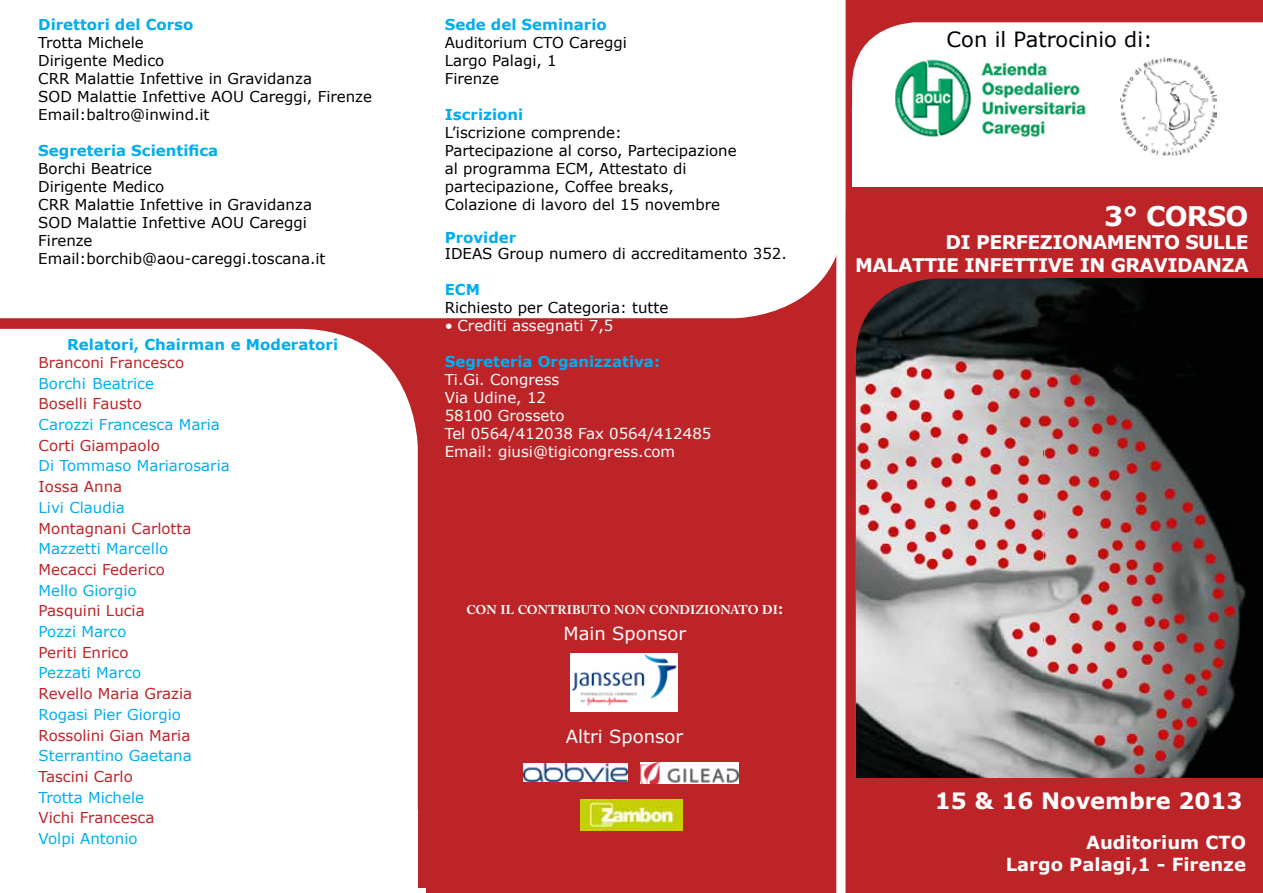
<style>
.page{position:relative;width:1263px;height:893px;background:#fff}
.page>*{position:absolute;margin:0;border:0;box-sizing:border-box;transform-origin:0 0}
.t1{font:700 27px "Verdana";letter-spacing:-.03em;color:#fff}
.t2{font:700 22.5px "Verdana";color:#fff}
.t3{font:21px "Verdana";color:#000}
.t4{font:700 18.75px/23.1px "Verdana";letter-spacing:-.03em;color:#fff;text-align:right}
.t5{font:700 18px/21.6px "Verdana";color:#fff;text-align:right}
.t6{font:18px "Verdana";color:#fff}
.t7{font:15px/18px "Verdana";color:#000}
.t8{font:15px "Verdana";color:#00aeef}
.t9{font:15px "Verdana";color:#bd2428}
.t10{font:700 15px "Verdana";color:#00aeef}
.t11{font:15px/18px "Verdana";color:#fff}
.t12{font:700 12.6px "Adobe Caslon Pro";color:#fff}
.s1{font-size:18px}
</style>
<div class="page">
<div style="left:0;top:0;width:1263px;height:888px;background:#bd2428"></div>
<div style="left:0;top:0;width:836px;height:318px;background:#fff"></div>
<div style="left:459px;top:0;width:354px;height:31px;background:#fff"></div>
<div style="left:0;top:329px;width:418px;height:559px;background:#fff"></div>
<div style="left:74px;top:810px;width:344px;height:83px;background:#fff"></div>
<img style="left:856px;top:278px;width:189px;height:500px">
<img style="left:1045px;top:278px;width:218px;height:500px">
<div style="left:427px;top:778px;width:836px;height:115px;background:#bd2428"></div>
<svg style="left:836px;top:0;width:9px;height:893px;background:#fdf8f8"></svg>
<div style="left:852px;top:22px;width:411px;height:84px;background:#fff"></div>
<div style="left:852px;top:106px;width:411px;height:81px;background:#fff"></div>
<img style="left:1120px;top:58px;width:96px;height:97px">
<img style="left:895px;top:58px;width:193px;height:80px">
<img style="left:571px;top:653px;width:107px;height:58px">
<img style="left:641px;top:762px;width:97px;height:21px">
<img style="left:524px;top:763px;width:104px;height:18px">
<img style="left:580px;top:799px;width:102px;height:31px">
<p class="t10" style="left:38px;top:14px;width:157px">Direttori del Corso</p>
<p class="t7" style="left:38px;top:33px;width:335px">Trotta Michele<br>Dirigente Medico<br>CRR Malattie Infettive in Gravidanza<br>SOD Malattie Infettive AOU Careggi, Firenze<br>Email:baltro@inwind.it</p>
<p class="t10" style="left:38px;top:140px;width:182px">Segreteria Scientifica</p>
<p class="t7" style="left:38px;top:159px;width:289px">Borchi Beatrice<br>Dirigente Medico<br>CRR Malattie Infettive in Gravidanza<br>SOD Malattie Infettive AOU Careggi<br>Firenze<br>Email:borchib@aou-careggi.toscana.it</p>
<p class="t10" style="left:67px;top:334px;width:272px">Relatori, Chairman e Moderatori</p>
<p class="t9" style="left:39px;top:352px;width:147px">Branconi Francesco</p>
<p class="t8" style="left:39px;top:373px;width:117px">Borchi Beatrice</p>
<p class="t9" style="left:39px;top:394px;width:105px">Boselli Fausto</p>
<p class="t8" style="left:39px;top:414px;width:183px">Carozzi Francesca Maria</p>
<p class="t9" style="left:39px;top:435px;width:123px">Corti Giampaolo</p>
<p class="t8" style="left:39px;top:456px;width:193px">Di Tommaso Mariarosaria</p>
<p class="t9" style="left:39px;top:476px;width:85px">Iossa Anna</p>
<p class="t8" style="left:39px;top:497px;width:88px">Livi Claudia</p>
<p class="t9" style="left:39px;top:518px;width:154px">Montagnani Carlotta</p>
<p class="t8" style="left:39px;top:538px;width:131px">Mazzetti Marcello</p>
<p class="t9" style="left:39px;top:559px;width:128px">Mecacci Federico</p>
<p class="t8" style="left:39px;top:580px;width:99px">Mello Giorgio</p>
<p class="t9" style="left:39px;top:601px;width:108px">Pasquini Lucia</p>
<p class="t8" style="left:39px;top:621px;width:89px">Pozzi Marco</p>
<p class="t9" style="left:39px;top:642px;width:91px">Periti Enrico</p>
<p class="t8" style="left:39px;top:663px;width:104px">Pezzati Marco</p>
<p class="t9" style="left:39px;top:683px;width:155px">Revello Maria Grazia</p>
<p class="t8" style="left:39px;top:704px;width:144px">Rogasi Pier Giorgio</p>
<p class="t9" style="left:39px;top:725px;width:153px">Rossolini Gian Maria</p>
<p class="t8" style="left:39px;top:745px;width:155px">Sterrantino Gaetana</p>
<p class="t9" style="left:39px;top:766px;width:96px">Tascini Carlo</p>
<p class="t8" style="left:39px;top:787px;width:107px">Trotta Michele</p>
<p class="t9" style="left:39px;top:808px;width:117px">Vichi Francesca</p>
<p class="t8" style="left:39px;top:829px;width:100px">Volpi Antonio</p>
<p class="t10" style="left:445px;top:13px;width:164px">Sede del Seminario</p>
<p class="t7" style="left:445px;top:33px;width:184px">Auditorium CTO Careggi<br>Largo Palagi, 1<br>Firenze</p>
<p class="t10" style="left:445px;top:103px;width:80px">Iscrizioni</p>
<p class="t7" style="left:445px;top:123px;width:293px">L’iscrizione comprende:<br>Partecipazione al corso, Partecipazione al programma ECM, Attestato di partecipazione, Coffee breaks, Colazione di lavoro del 15 novembre</p>
<p class="t10" style="left:445px;top:226px;width:73px">Provider</p>
<p class="t7" style="left:445px;top:244px;width:344px">IDEAS Group numero di accreditamento 352.</p>
<p class="t10" style="left:445px;top:279px;width:37px">ECM</p>
<p class="t7" style="left:445px;top:298px;width:225px">Richiesto per Categoria: tutte</p>
<p class="t11" style="left:445px;top:316px;width:170px">• Crediti assegnati 7,5</p>
<p class="t10" style="left:445px;top:351px;width:217px">Segreteria Organizzativa:</p>
<p class="t11" style="left:445px;top:370px;width:268px">Ti.Gi. Congress<br>Via Udine, 12<br>58100 Grosseto<br>Tel 0564/412038 Fax 0564/412485<br>Email: giusi@tigicongress.com</p>
<p class="t12" style="left:466px;top:602px;width:318px">CON IL CONTRIBUTO NON CONDIZIONATO DI<span class="s1">:</span></p>
<p class="t6" style="left:564px;top:621px;width:124px">Main Sponsor</p>
<p class="t6" style="left:566px;top:724px;width:119px">Altri Sponsor</p>
<h3 class="t3" style="left:947px;top:25px;width:207px">Con il Patrocinio di:</h3>
<h1 class="t1" style="left:1104px;top:197px;width:146px">3° CORSO</h1>
<p class="t4" style="left:855px;top:230px;width:395px">DI PERFEZIONAMENTO SULLE<br>MALATTIE INFETTIVE IN GRAVIDANZA</p>
<h2 class="t2" style="left:935px;top:785px;width:309px">15 &amp; 16 Novembre 2013</h2>
<p class="t5" style="left:1006px;top:831px;width:242px">Auditorium CTO<br>Largo Palagi,1 - Firenze</p>
</div>
